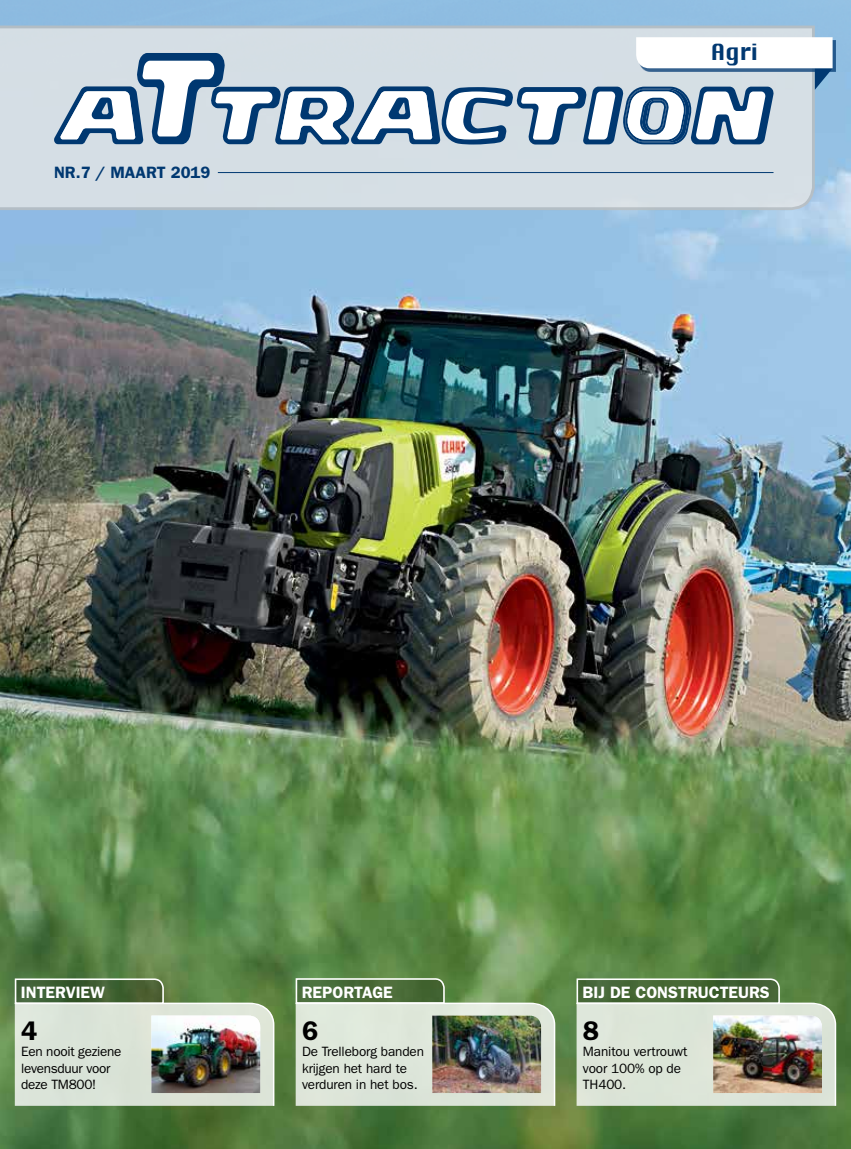
<style>
.page{position:relative;width:851px;height:1149px;background:#fff}
.page>*{position:absolute;margin:0;border:0;box-sizing:border-box;transform-origin:0 0}
.t1{font:600 27px "ITC Franklin Gothic Std";color:#000}
.t2{font:21.75px "Silom";color:#003871}
.t3{font:600 16.5px "ITC Franklin Gothic Std";color:#fff}
.t4{font:600 16.5px "ITC Franklin Gothic Std";color:#003871}
.t5{font:13.5px/16.2px "ITC Franklin Gothic Std";letter-spacing:-.01em;color:#000}
</style>
<div class="page">
<img style="left:0;top:0;width:850px;height:1148px">
<svg style="left:0;top:24px;width:816px;height:187px;background:#d0dbe2"></svg>
<hr style="left:218px;top:172px;width:555px;height:1px;background:#003871">
<svg style="left:53px;top:37px;width:779px;height:107px"></svg>
<svg style="left:294px;top:976px;width:262px;height:130px;background:#bbcbb2"></svg>
<img style="left:432px;top:1015px;width:110px;height:77px">
<img style="left:575px;top:976px;width:261px;height:130px">
<img style="left:13px;top:976px;width:262px;height:130px">
<p class="t4" style="left:54px;top:162px;width:158px">NR.7 / MAART 2019</p>
<h2 class="t2" style="left:710px;top:39px;width:49px">Agri</h2>
<p class="t3" style="left:21px;top:982px;width:86px">INTERVIEW</p>
<h1 class="t1" style="left:21px;top:1014px;width:18px">4</h1>
<p class="t5" style="left:21px;top:1043px;width:102px">Een nooit geziene levensduur voor deze TM800!</p>
<p class="t3" style="left:302px;top:981px;width:93px">REPORTAGE</p>
<h1 class="t1" style="left:302px;top:1014px;width:18px">6</h1>
<p class="t5" style="left:302px;top:1043px;width:123px">De Trelleborg banden krijgen het hard te verduren in het bos.</p>
<p class="t3" style="left:582px;top:982px;width:189px">BIJ DE CONSTRUCTEURS</p>
<h1 class="t1" style="left:583px;top:1014px;width:18px">8</h1>
<p class="t5" style="left:583px;top:1043px;width:106px">Manitou vertrouwt voor 100% op de<br>TH400.</p>
</div>
